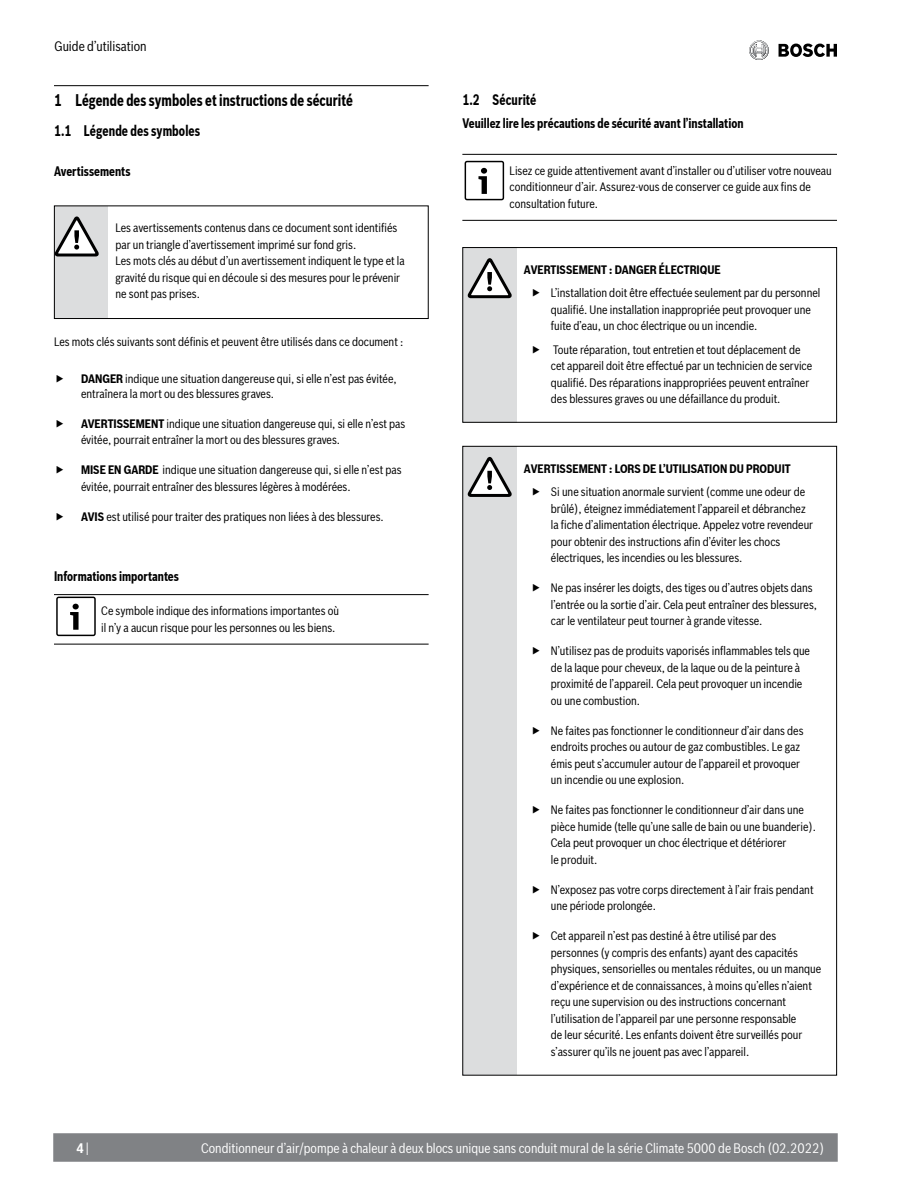
<style>
.page{position:relative;width:918px;height:1188px;background:#fff}
.page>*{position:absolute;margin:0;border:0;box-sizing:border-box;transform-origin:0 0}
.t1{font:700 16.5px "Bosch Sans Cond";letter-spacing:.005em;color:#000;scale:.85 1}
.t2{font:700 15px "Bosch Sans Cond";letter-spacing:.005em;color:#000;scale:.85 1}
.t3{font:13.5px "Bosch Sans Cond";color:#fff}
.t4{font:700 13.5px "Bosch Sans Cond";color:#000;scale:.9 1}
.t5{font:13.5px "Bosch Sans Cond";color:#000}
.t6{font:700 13.5px "Bosch Sans Cond";color:#fff}
.t7{font:12px/16.5px "Bosch Sans Cond";color:#000}
.t8{font:700 12px "Bosch Sans Cond";color:#000}
.s1{font-weight:700}
.s2{font-weight:400}
</style>
<div class="page">
<svg style="left:749px;top:40px;width:20px;height:20px"></svg>
<svg style="left:779px;top:44px;width:58px;height:13px"></svg>
<div style="left:54px;top:1134px;width:783px;height:27px;background:#808285"></div>
<div style="left:53px;top:1133px;width:785px;height:29px;border:2px solid #808285"></div>
<hr style="left:54px;top:85px;width:375px;height:1px;background:#000">
<hr style="left:54px;top:594px;width:375px;height:1px;background:#000">
<hr style="left:54px;top:644px;width:375px;height:1px;background:#000">
<div style="left:55px;top:206px;width:53px;height:113px;background:#dcddde"></div>
<svg style="left:56px;top:216px;width:43px;height:41px"></svg>
<div style="left:54px;top:206px;width:375px;height:113px;border:1px solid #000"></div>
<svg style="left:56px;top:597px;width:40px;height:39px"></svg>
<hr style="left:462px;top:154px;width:375px;height:1px;background:#000">
<hr style="left:462px;top:220px;width:375px;height:1px;background:#000">
<svg style="left:465px;top:161px;width:39px;height:39px"></svg>
<div style="left:463px;top:247px;width:54px;height:175px;background:#dcddde"></div>
<svg style="left:468px;top:258px;width:44px;height:40px"></svg>
<div style="left:462px;top:247px;width:375px;height:176px;border:1px solid #000"></div>
<div style="left:463px;top:447px;width:54px;height:628px;background:#dcddde"></div>
<svg style="left:468px;top:457px;width:44px;height:40px"></svg>
<p class="t5" style="left:55px;top:36px;width:94px">Guide d’utilisation</p>
<h1 class="t1" style="left:54px;top:90px;width:353px">1 Légende des symboles et instructions de sécurité</h1>
<p class="t2" style="left:54px;top:122px;width:174px">1.1 Légende des symboles</p>
<p class="t4" style="left:54px;top:163px;width:87px">Avertissements</p>
<p class="t7" style="left:115px;top:219px;width:291px">Les avertissements contenus dans ce document sont identifiés par un triangle d’avertissement imprimé sur fond gris.<br>Les mots clés au début d’un avertissement indiquent le type et la gravité du risque qui en découle si des mesures pour le prévenir ne sont pas prises.</p>
<p class="t7" style="left:54px;top:332px;width:351px">Les mots clés suivants sont définis et peuvent être utilisés dans ce document :</p>
<p class="t7" style="left:81px;top:371px;width:317px;line-height:14.4px"><span class="s1">DANGER</span> indique une situation dangereuse qui, si elle n’est pas évitée, entraînera la mort ou des blessures graves.</p>
<p class="t7" style="left:81px;top:414px;width:326px"><span class="s1">AVERTISSEMENT</span> indique une situation dangereuse qui, si elle n’est pas évitée, pourrait entraîner la mort ou des blessures graves.</p>
<p class="t7" style="left:81px;top:461px;width:322px"><span class="s1">MISE EN GARDE</span> indique une situation dangereuse qui, si elle n’est pas évitée, pourrait entraîner des blessures légères à modérées.</p>
<p class="t7" style="left:81px;top:507px;width:304px"><span class="s1">AVIS</span> est utilisé pour traiter des pratiques non liées à des blessures.</p>
<p class="t4" style="left:54px;top:568px;width:140px">Informations importantes</p>
<p class="t7" style="left:101px;top:602px;width:239px">Ce symbole indique des informations importantes où il n’y a aucun risque pour les personnes ou les biens.</p>
<p class="t2" style="left:462px;top:91px;width:88px">1.2 Sécurité</p>
<p class="t4" style="left:462px;top:115px;width:314px">Veuillez lire les précautions de sécurité avant l’installation</p>
<p class="t7" style="left:510px;top:162px;width:324px">Lisez ce guide attentivement avant d’installer ou d’utiliser votre nouveau conditionneur d’air. Assurez-vous de conserver ce guide aux fins de consultation future.</p>
<p class="t8" style="left:524px;top:262px;width:198px">AVERTISSEMENT : DANGER ÉLECTRIQUE</p>
<p class="t7" style="left:551px;top:284px;width:271px">L’installation doit être effectuée seulement par du personnel qualifié. Une installation inappropriée peut provoquer une fuite d’eau, un choc électrique ou un incendie.</p>
<p class="t7" style="left:551px;top:340px;width:263px">Toute réparation, tout entretien et tout déplacement de cet appareil doit être effectué par un technicien de service qualifié. Des réparations inappropriées peuvent entraîner des blessures graves ou une défaillance du produit.</p>
<p class="t8" style="left:524px;top:461px;width:268px">AVERTISSEMENT : LORS DE L’UTILISATION DU PRODUIT</p>
<p class="t7" style="left:551px;top:483px;width:264px">Si une situation anormale survient (comme une odeur de brûlé), éteignez immédiatement l’appareil et débranchez la fiche d’alimentation électrique. Appelez votre revendeur pour obtenir des instructions afin d’éviter les chocs électriques, les incendies ou les blessures.</p>
<p class="t7" style="left:551px;top:579px;width:268px">Ne pas insérer les doigts, des tiges ou d’autres objets dans l’entrée ou la sortie d’air. Cela peut entraîner des blessures, car le ventilateur peut tourner à grande vitesse.</p>
<p class="t7" style="left:551px;top:642px;width:261px">N’utilisez pas de produits vaporisés inflammables tels que de la laque pour cheveux, de la laque ou de la peinture à proximité de l’appareil. Cela peut provoquer un incendie ou une combustion.</p>
<p class="t7" style="left:551px;top:721px;width:254px">Ne faites pas fonctionner le conditionneur d’air dans des endroits proches ou autour de gaz combustibles. Le gaz émis peut s’accumuler autour de l’appareil et provoquer un incendie ou une explosion.</p>
<p class="t7" style="left:551px;top:801px;width:267px">Ne faites pas fonctionner le conditionneur d’air dans une pièce humide (telle qu’une salle de bain ou une buanderie).<br>Cela peut provoquer un choc électrique et détériorer<br>le produit.</p>
<p class="t7" style="left:551px;top:880px;width:264px">N’exposez pas votre corps directement à l’air frais pendant une période prolongée.</p>
<p class="t7" style="left:551px;top:927px;width:272px">Cet appareil n’est pas destiné à être utilisé par des personnes (y compris des enfants) ayant des capacités physiques, sensorielles ou mentales réduites, ou un manque d’expérience et de connaissances, à moins qu’elles n’aient reçu une supervision ou des instructions concernant l’utilisation de l’appareil par une personne responsable<br>de leur sécurité. Les enfants doivent être surveillés pour s’assurer qu’ils ne jouent pas avec l’appareil.</p>
<p class="t6" style="left:76px;top:1140px;width:14px">4 <span class="s2">|</span></p>
<p class="t3" style="left:201px;top:1138px;width:624px">Conditionneur d’air/pompe à chaleur à deux blocs unique sans conduit mural de la série Climate 5000 de Bosch (02.2022)</p>
</div>
